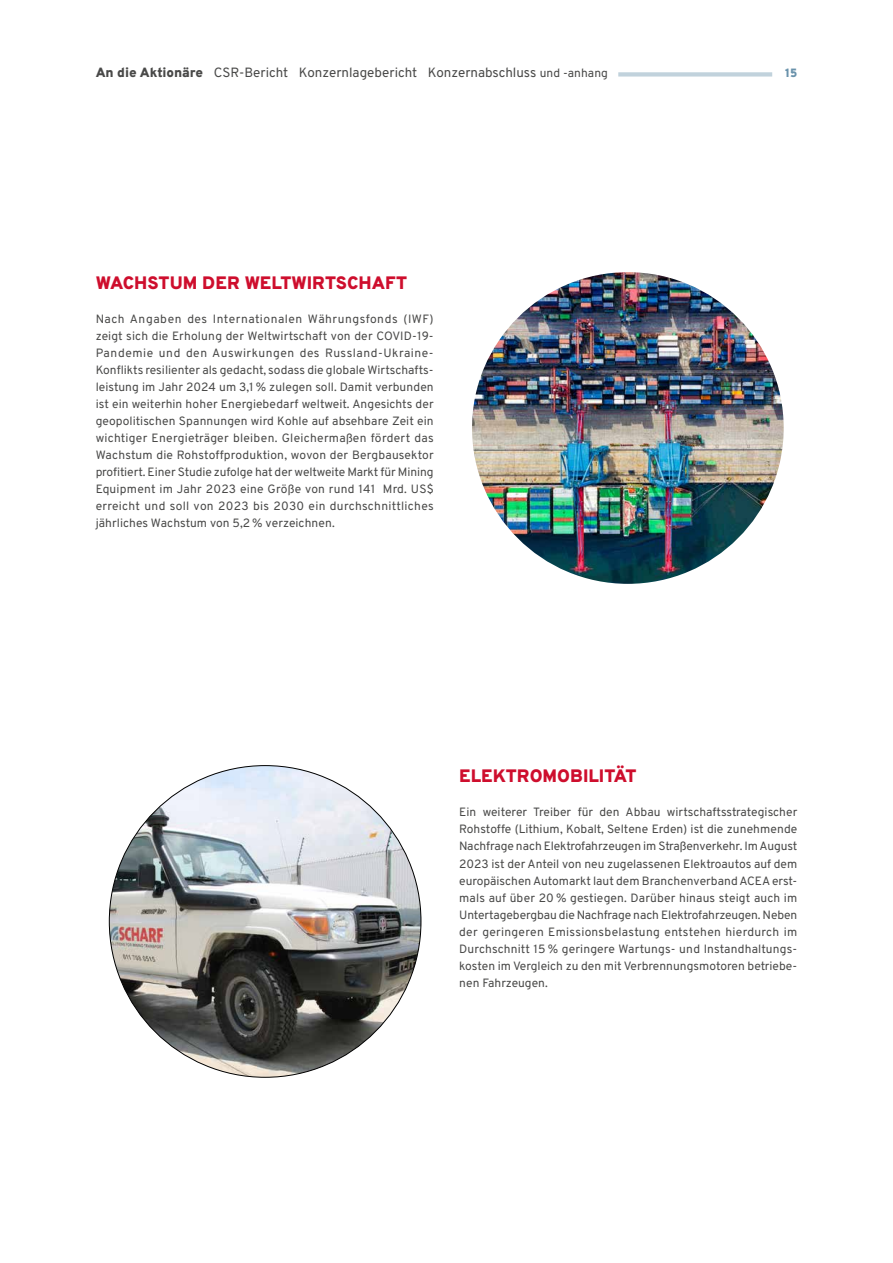
<style>
.page{position:relative;width:893px;height:1263px;background:#fff}
.page>*{position:absolute;margin:0;border:0;box-sizing:border-box;transform-origin:0 0}
.t1{font:900 18px "Overpass";color:#ce0e2d}
.t2{font:13.35px "Overpass";color:#494948}
.t3{font:12px/17px "Overpass";letter-spacing:.005em;color:#494948;text-align:justify}
.t4{font:900 12px "Overpass";color:#6992ab}
.s1{font-weight:900}
.s2{font-size:12px}
</style>
<div class="page">
<img style="left:472px;top:272px;width:312px;height:312px;border-radius:156px">
<img style="left:109px;top:766px;width:312px;height:311px;border-radius:156px">
<div style="left:618px;top:72px;width:154px;height:5px;background:#c1d2dc"></div>
<p class="t2" style="left:96px;top:61px;width:514px"><span class="s1">An die Aktionäre</span> CSR-Bericht Konzernlagebericht Konzernabschluss <span class="s2">und -anhang</span></p>
<p class="t4" style="left:785px;top:63px;width:14px">15</p>
<h1 class="t1" style="left:96px;top:268px;width:313px">WACHSTUM DER WELTWIRTSCHAFT</h1>
<p class="t3" style="left:96px;top:310px;width:340px">Nach Angaben des Internationalen Währungsfonds (IWF) zeigt sich die Erholung der Weltwirtschaft von der COVID-19- Pandemie und den Auswirkungen des Russland-Ukraine-Konflikts resilienter als gedacht, sodass die globale Wirtschafts&shy;leistung im Jahr 2024 um 3,1 % zulegen soll. Damit verbunden ist ein weiterhin hoher Energiebedarf weltweit. Angesichts der geopolitischen Spannungen wird Kohle auf absehbare Zeit ein wichtiger Energieträger bleiben. Gleichermaßen fördert das Wachstum die Rohstoffproduktion, wovon der Bergbausektor profitiert. Einer Studie zufolge hat der weltweite Markt für Mining Equipment im Jahr 2023 eine Größe von rund 141 Mrd. US$ erreicht und soll von 2023 bis 2030 ein durchschnittliches jährliches Wachstum von 5,2 % verzeichnen.</p>
<h1 class="t1" style="left:459px;top:762px;width:179px">ELEKTROMOBILITÄT</h1>
<p class="t3" style="left:459px;top:803px;width:340px">Ein weiterer Treiber für den Abbau wirtschaftsstrategischer Rohstoffe (Lithium, Kobalt, Seltene Erden) ist die zunehmende Nachfrage nach Elektrofahrzeugen im Straßenverkehr. Im August 2023 ist der Anteil von neu zugelassenen Elektroautos auf dem europäischen Automarkt laut dem Branchenverband ACEA erst&shy;mals auf über 20 % gestiegen. Darüber hinaus steigt auch im Untertagebergbau die Nachfrage nach Elektrofahrzeugen. Neben der geringeren Emissionsbelastung entstehen hierdurch im Durchschnitt 15 % geringere Wartungs- und Instandhaltungs&shy;kosten im Vergleich zu den mit Verbrennungsmotoren betriebe&shy;nen Fahrzeugen.</p>
</div>
